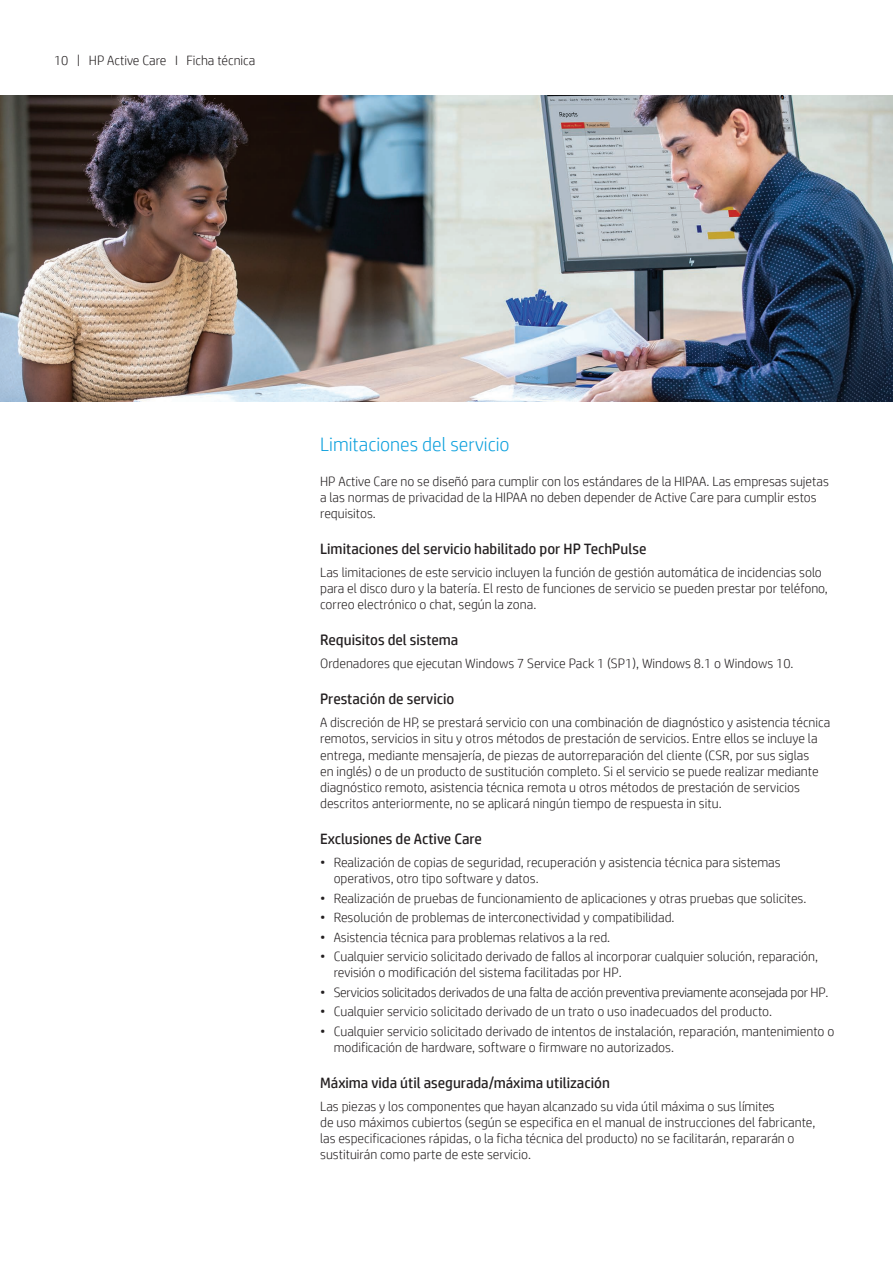
<style>
.page{position:relative;width:893px;height:1263px;background:#fff}
.page>*{position:absolute;margin:0;border:0;box-sizing:border-box;transform-origin:0 0}
.t1{font:300 19.5px "HP Simplified";color:#0ca0dd}
.t2{font:15px "HP Simplified";color:#231f20}
.t3{font:300 13.5px/16.2px "HP Simplified";color:#231f20}
.t4{font:300 13.5px "HP Simplified";letter-spacing:-.02em;color:#231f20}
</style>
<div class="page">
<img style="left:0;top:96px;width:893px;height:306px">
<p class="t3" style="left:54px;top:52px;width:203px">10 | HP Active Care I Ficha técnica</p>
<h1 class="t1" style="left:320px;top:432px;width:191px">Limitaciones del servicio</h1>
<p class="t3" style="left:320px;top:472px;width:510px">HP Active Care no se diseñó para cumplir con los estándares de la HIPAA. Las empresas sujetas a las normas de privacidad de la HIPAA no deben depender de Active Care para cumplir estos requisitos.</p>
<p class="t2" style="left:320px;top:539px;width:328px">Limitaciones del servicio habilitado por HP TechPulse</p>
<p class="t3" style="left:320px;top:564px;width:509px">Las limitaciones de este servicio incluyen la función de gestión automática de incidencias solo para el disco duro y la batería. El resto de funciones de servicio se pueden prestar por teléfono, correo electrónico o chat, según la zona.</p>
<p class="t2" style="left:320px;top:630px;width:140px">Requisitos del sistema</p>
<p class="t3" style="left:320px;top:655px;width:475px">Ordenadores que ejecutan Windows 7 Service Pack 1 (SP1), Windows 8.1 o Windows 10.</p>
<p class="t2" style="left:320px;top:689px;width:136px">Prestación de servicio</p>
<p class="t3" style="left:320px;top:714px;width:512px">A discreción de HP, se prestará servicio con una combinación de diagnóstico y asistencia técnica remotos, servicios in situ y otros métodos de prestación de servicios. Entre ellos se incluye la entrega, mediante mensajería, de piezas de autorreparación del cliente (CSR, por sus siglas<br>en inglés) o de un producto de sustitución completo. Si el servicio se puede realizar mediante diagnóstico remoto, asistencia técnica remota u otros métodos de prestación de servicios descritos anteriormente, no se aplicará ningún tiempo de respuesta in situ.</p>
<p class="t2" style="left:320px;top:829px;width:163px">Exclusiones de Active Care</p>
<p class="t3" style="left:334px;top:854px;width:449px;text-indent:-14px">• Realización de copias de seguridad, recuperación y asistencia técnica para sistemas operativos, otro tipo software y datos.</p>
<p class="t3" style="left:320px;top:890px;width:488px">• Realización de pruebas de funcionamiento de aplicaciones y otras pruebas que solicites.</p>
<p class="t3" style="left:320px;top:909px;width:356px">• Resolución de problemas de interconectividad y compatibilidad.</p>
<p class="t3" style="left:320px;top:928px;width:292px">• Asistencia técnica para problemas relativos a la red.</p>
<p class="t3" style="left:334px;top:948px;width:486px;text-indent:-14px">• Cualquier servicio solicitado derivado de fallos al incorporar cualquier solución, reparación, revisión o modificación del sistema facilitadas por HP.</p>
<p class="t4" style="left:320px;top:983px;width:510px">• Servicios solicitados derivados de una falta de acción preventiva previamente aconsejada por HP.</p>
<p class="t3" style="left:320px;top:1003px;width:454px">• Cualquier servicio solicitado derivado de un trato o uso inadecuados del producto.</p>
<p class="t3" style="left:334px;top:1022px;width:502px;text-indent:-14px">• Cualquier servicio solicitado derivado de intentos de instalación, reparación, mantenimiento o modificación de hardware, software o firmware no autorizados.</p>
<p class="t2" style="left:320px;top:1073px;width:291px">Máxima vida útil asegurada/máxima utilización</p>
<p class="t3" style="left:320px;top:1098px;width:497px">Las piezas y los componentes que hayan alcanzado su vida útil máxima o sus límites<br>de uso máximos cubiertos (según se especifica en el manual de instrucciones del fabricante, las especificaciones rápidas, o la ficha técnica del producto) no se facilitarán, repararán o sustituirán como parte de este servicio.</p>
</div>
